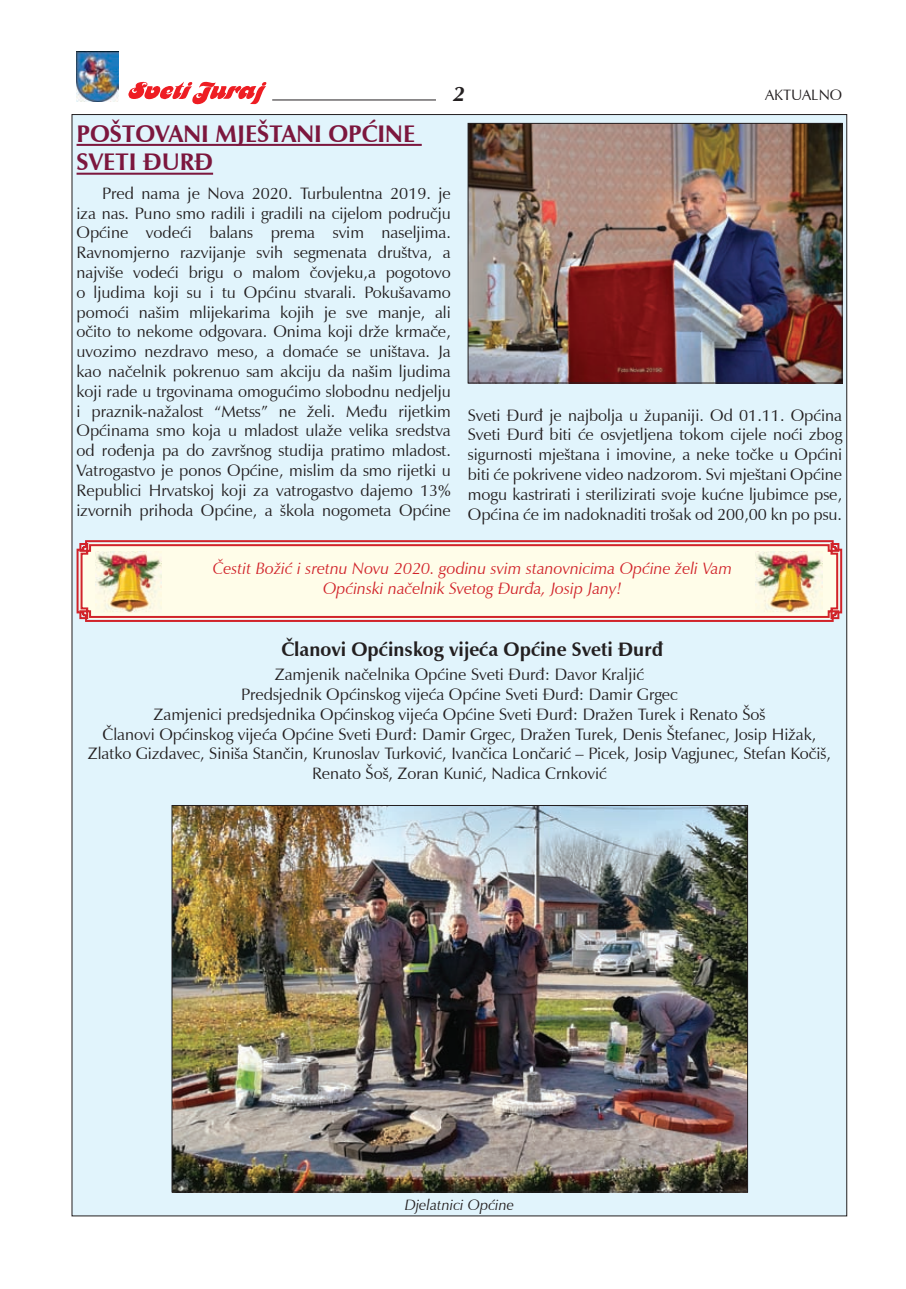
<style>
.page{position:relative;width:906px;height:1289px;background:#fff}
.page>*{position:absolute;margin:0;border:0;box-sizing:border-box;transform-origin:0 0}
.t1{font:700 24px/28.8px "Zapf Humanist 601 BT";color:#7c173e}
.t2{font:italic 700 21px "Zapf Humanist 601 BT";color:#231f20}
.t3{font:700 19.5px "Zapf Humanist 601 BT";color:#231f20}
.t4{font:16.5px/19.8px "Zapf Humanist 601 BT";color:#231f20;text-align:justify}
.t5{font:italic 16.5px/19.8px "Zapf Humanist 601 BT";color:#d1232a;text-align:center}
.t6{font:italic 15px "Zapf Humanist 601 BT";color:#231f20}
.t7{font:15px "Zapf Humanist 601 BT";color:#231f20}
</style>
<div class="page">
<svg style="left:128px;top:81px;width:139px;height:24px"></svg>
<img style="left:77px;top:52px;width:41px;height:49px">
<hr style="left:272px;top:100px;width:164px;height:1px;background:#231f20">
<div style="left:72px;top:114px;width:774px;height:1101px;background:#e1f4fc"></div>
<hr style="left:77px;top:144px;width:345px;height:2px;background:#7c173e">
<hr style="left:77px;top:173px;width:136px;height:2px;background:#7c173e">
<img style="left:470px;top:125px;width:370px;height:256px">
<div style="left:468px;top:123px;width:374px;height:260px;border:1px solid #231f20"></div>
<svg style="left:76px;top:540px;width:767px;height:82px"></svg>
<svg style="left:78px;top:542px;width:762px;height:78px"></svg>
<img style="left:95px;top:552px;width:67px;height:60px">
<img style="left:755px;top:552px;width:67px;height:60px">
<img style="left:174px;top:807px;width:572px;height:383px">
<p class="t2" style="left:453px;top:81px;width:13px">2</p>
<p class="t7" style="left:765px;top:85px;width:79px">AKTUALNO</p>
<h1 class="t1" style="left:77px;top:119px;width:340px">POŠTOVANI MJEŠTANI OPĆINE<br>SVETI ĐURĐ</h1>
<p class="t4" style="left:77px;top:183px;width:376px;text-indent:26px">Pred nama je Nova 2020. Turbulentna 2019. je iza nas. Puno smo radili i gradili na cijelom području Općine vodeći balans prema svim naseljima.<br>Ravnomjerno razvijanje svih segmenata društva, a najviše vodeći brigu o malom čovjeku,a pogotovo o ljudima koji su i tu Općinu stvarali. Pokušavamo pomoći našim mlijekarima kojih je sve manje, ali očito to nekome odgovara. Onima koji drže krmače, uvozimo nezdravo meso, a domaće se uništava. Ja kao načelnik pokrenuo sam akciju da našim ljudima koji rade u trgovinama omogućimo slobodnu nedjelju i praznik-nažalost “Metss” ne želi. Među rijetkim Općinama smo koja u mladost ulaže velika sredstva od rođenja pa do završnog studija pratimo mladost.<br>Vatrogastvo je ponos Općine, mislim da smo rijetki u Republici Hrvatskoj koji za vatrogastvo dajemo 13% izvornih prihoda Općine, a škola nogometa Općine</p>
<p class="t4" style="left:468px;top:405px;width:376px">Sveti Đurđ je najbolja u županiji. Od 01.11. Općina Sveti Đurđ biti će osvjetljena tokom cijele noći zbog sigurnosti mještana i imovine, a neke točke u Općini biti će pokrivene video nadzorom. Svi mještani Općine mogu kastrirati i sterilizirati svoje kućne ljubimce pse, Općina će im nadoknaditi trošak od 200,00 kn po psu.</p>
<p class="t5" style="left:213px;top:558px;width:521px">Čestit Božić i sretnu Novu 2020. godinu svim stanovnicima Općine želi Vam<br>Općinski načelnik Svetog Đurđa, Josip Jany!</p>
<p class="t3" style="left:281px;top:637px;width:383px">Članovi Općinskog vijeća Općine Sveti Đurđ</p>
<p class="t4" style="left:88px;top:664px;width:744px;text-align:center">Zamjenik načelnika Općine Sveti Đurđ: Davor Kraljić<br>Predsjednik Općinskog vijeća Općine Sveti Đurđ: Damir Grgec<br>Zamjenici predsjednika Općinskog vijeća Općine Sveti Đurđ: Dražen Turek i Renato Šoš<br>Članovi Općinskog vijeća Općine Sveti Đurđ: Damir Grgec, Dražen Turek, Denis Štefanec, Josip Hižak, Zlatko Gizdavec, Siniša Stančin, Krunoslav Turković, Ivančica Lončarić – Picek, Josip Vagjunec, Stefan Kočiš, Renato Šoš, Zoran Kunić, Nadica Crnković</p>
<p class="t6" style="left:405px;top:1195px;width:111px">Djelatnici Općine</p>
</div>
